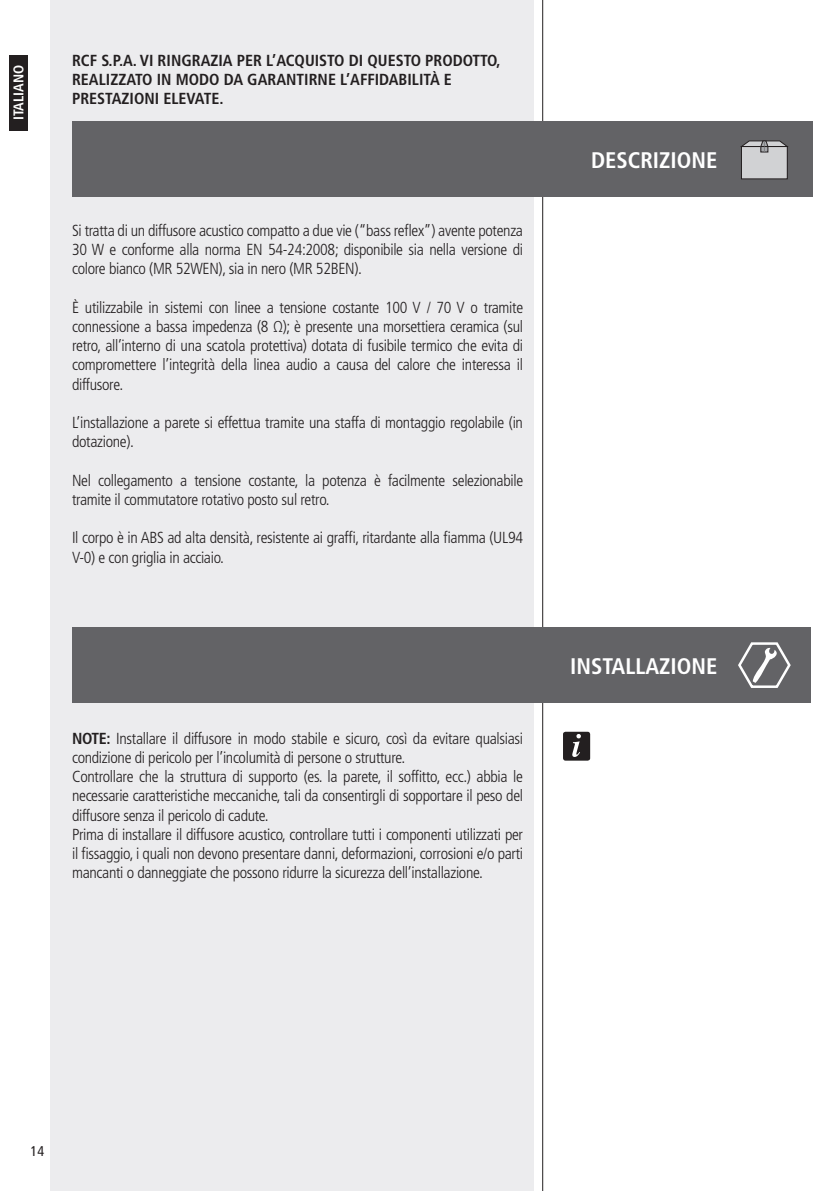
<style>
.page{position:relative;width:840px;height:1191px;background:#fff}
.page>*{position:absolute;margin:0;border:0;box-sizing:border-box;transform-origin:0 0}
.t1{font:700 condensed 22.6px "Frutiger LT Std";color:#fff}
.t2{font:300 condensed 16px/19.2px "Frutiger LT Std";letter-spacing:-.02em;color:#231f20}
.t3{font:700 condensed 16px/19.2px "Frutiger LT Std";color:#231f20}
.t4{font:700 condensed 14px "Frutiger LT Std";color:#fff}
.t5{font:condensed 14px "Frutiger LT Std";color:#231f20}
.s1{font-weight:700}
</style>
<div class="page">
<div style="left:51px;top:0;width:482px;height:1191px;background:#ececee"></div>
<hr style="left:542px;top:0;width:1px;height:1191px;background:#231f20">
<div style="left:9px;top:55px;width:18px;height:75px;background:#231f20"></div>
<div style="left:72px;top:121px;width:740px;height:76px;background:#636366"></div>
<div style="left:741px;top:146px;width:45px;height:33px;background:#d1d2d4"></div>
<svg style="left:740px;top:140px;width:47px;height:12px"></svg>
<div style="left:562px;top:731px;width:28px;height:29px;background:#231f20;border-radius:3px"></div>
<svg style="left:572px;top:734px;width:8px;height:23px"></svg>
<div style="left:72px;top:627px;width:738px;height:76px;background:#636366"></div>
<svg style="left:738px;top:642px;width:53px;height:46px"></svg>
<p class="t4" style="left:10px;top:120px;width:57px;rotate:-90deg">ITALIANO</p>
<p class="t3" style="left:72px;top:51px;width:430px">RCF S.P.A. VI RINGRAZIA PER L’ACQUISTO DI QUESTO PRODOTTO,<br>REALIZZATO IN MODO DA GARANTIRNE L’AFFIDABILITÀ E<br>PRESTAZIONI ELEVATE.</p>
<p class="t2" style="left:72px;top:221px;width:452px;text-align:justify">Si tratta di un diffusore acustico compatto a due vie (“bass reflex”) avente potenza 30 W e conforme alla norma EN 54-24:2008; disponibile sia nella versione di colore bianco (MR 52WEN), sia in nero (MR 52BEN).</p>
<p class="t2" style="left:72px;top:298px;width:452px;text-align:justify">È utilizzabile in sistemi con linee a tensione costante 100 V / 70 V o tramite connessione a bassa impedenza (8 Ω); è presente una morsettiera ceramica (sul retro, all’interno di una scatola protettiva) dotata di fusibile termico che evita di compromettere l’integrità della linea audio a causa del calore che interessa il diffusore.</p>
<p class="t2" style="left:72px;top:413px;width:452px">L’installazione a parete si effettua tramite una staffa di montaggio regolabile (in dotazione).</p>
<p class="t2" style="left:72px;top:471px;width:452px">Nel collegamento a tensione costante, la potenza è facilmente selezionabile tramite il commutatore rotativo posto sul retro.</p>
<p class="t2" style="left:72px;top:528px;width:452px">Il corpo è in ABS ad alta densità, resistente ai graffi, ritardante alla fiamma (UL94<br>V-0) e con griglia in acciaio.</p>
<p class="t2" style="left:72px;top:729px;width:452px"><span class="s1">NOTE:</span> Installare il diffusore in modo stabile e sicuro, così da evitare qualsiasi condizione di pericolo per l’incolumità di persone o strutture.<br>Controllare che la struttura di supporto (es. la parete, il soffitto, ecc.) abbia le necessarie caratteristiche meccaniche, tali da consentirgli di sopportare il peso del diffusore senza il pericolo di cadute.<br>Prima di installare il diffusore acustico, controllare tutti i componenti utilizzati per il fissaggio, i quali non devono presentare danni, deformazioni, corrosioni e/o parti mancanti o danneggiate che possono ridurre la sicurezza dell’installazione.</p>
<h1 class="t1" style="left:590px;top:147px;width:128px">DESCRIZIONE</h1>
<h1 class="t1" style="left:570px;top:652px;width:148px">INSTALLAZIONE</h1>
<p class="t5" style="left:31px;top:1142px;width:15px">14</p>
</div>
